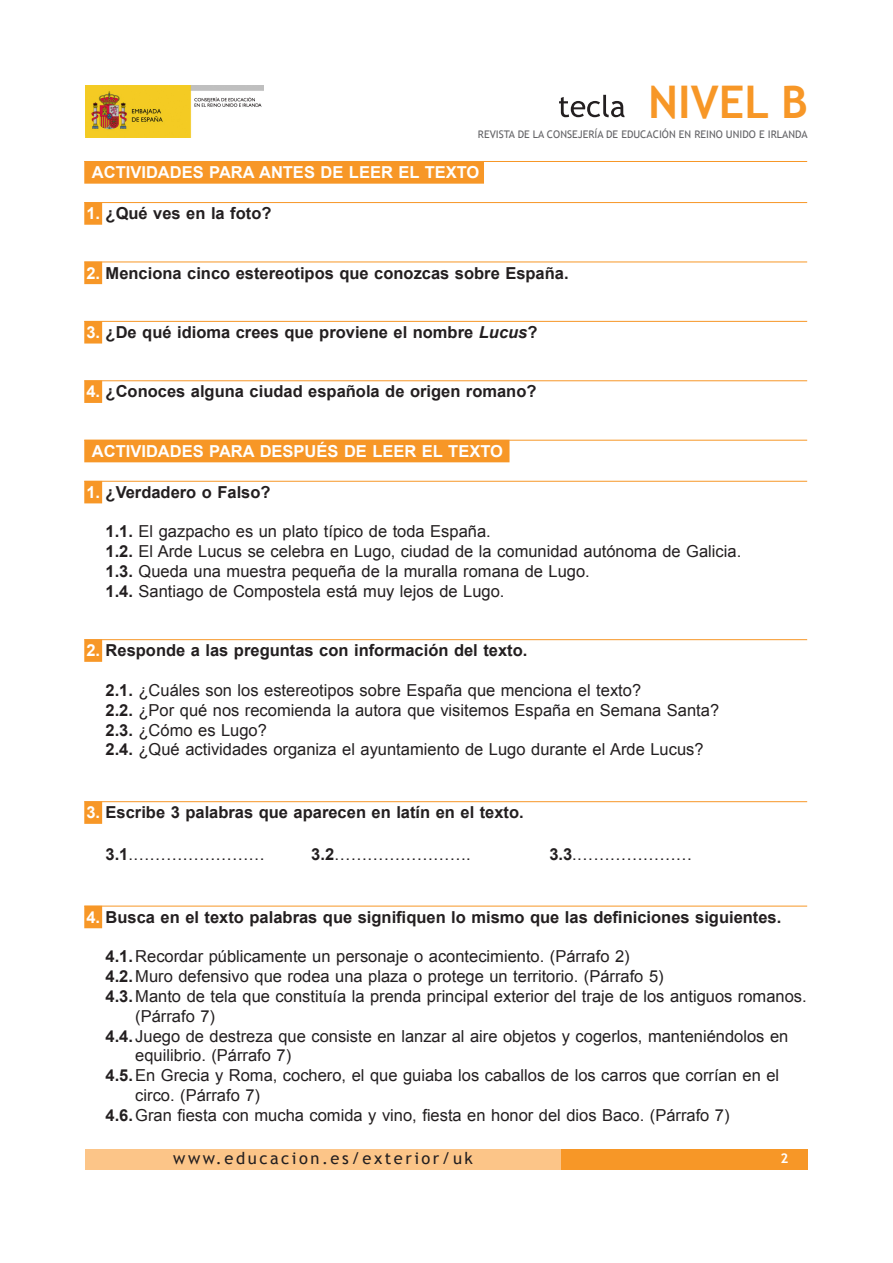
<style>
.page{position:relative;width:893px;height:1263px;background:#fff}
.page>*{position:absolute;margin:0;border:0;box-sizing:border-box;transform-origin:0 0}
.t1{font:700 45px "Trebuchet MS";color:#f79727}
.cuerpo_de_preguntas{font:16.5px/19.8px "Arial";color:#231f20}
.LADILLO_1{font:700 16.5px "Arial";color:#231f20}
.ACTIVIDADES_2{font:700 16.5px "Arial";color:#fff}
.ACTIVIDADES_1{font:700 16.5px "Arial";color:#fff}
.t2{font:16.5px "Trebuchet MS";letter-spacing:.155em;color:#231f20}
.t3{font:700 13.5px "Trebuchet MS";color:#fff}
.t4{font:10.5px "Trebuchet MS";color:#636366}
.s1{color:#fff}
.s2{font-style:italic}
.s3{font-weight:700}
</style>
<div class="page">
<div style="left:85px;top:1149px;width:723px;height:20px;background:#f79727"></div>
<div style="left:85px;top:1149px;width:476px;height:20px;background:#fcc588"></div>
<svg style="left:559px;top:95px;width:65px;height:22px"></svg>
<img style="left:85px;top:85px;width:178px;height:53px">
<div style="left:84px;top:161px;width:400px;height:23px;background:#f79727"></div>
<hr style="left:84px;top:161px;width:723px;height:1px;background:#f79727">
<div style="left:84px;top:202px;width:18px;height:23px;background:#f79727"></div>
<hr style="left:84px;top:202px;width:723px;height:1px;background:#f79727">
<div style="left:84px;top:262px;width:18px;height:22px;background:#f79727"></div>
<hr style="left:84px;top:262px;width:723px;height:1px;background:#f79727">
<div style="left:84px;top:321px;width:18px;height:22px;background:#f79727"></div>
<hr style="left:84px;top:321px;width:723px;height:1px;background:#f79727">
<div style="left:84px;top:380px;width:18px;height:23px;background:#f79727"></div>
<hr style="left:84px;top:380px;width:723px;height:1px;background:#f79727">
<div style="left:84px;top:440px;width:425px;height:22px;background:#f79727"></div>
<hr style="left:84px;top:440px;width:723px;height:1px;background:#f79727">
<div style="left:84px;top:481px;width:18px;height:22px;background:#f79727"></div>
<hr style="left:84px;top:481px;width:723px;height:1px;background:#f79727">
<div style="left:84px;top:639px;width:18px;height:23px;background:#f79727"></div>
<hr style="left:84px;top:639px;width:723px;height:1px;background:#f79727">
<div style="left:84px;top:801px;width:18px;height:23px;background:#f79727"></div>
<hr style="left:84px;top:801px;width:723px;height:1px;background:#f79727">
<div style="left:84px;top:906px;width:18px;height:22px;background:#f79727"></div>
<hr style="left:84px;top:906px;width:723px;height:1px;background:#f79727">
<p class="t1" style="left:648px;top:74px;width:161px">NIVEL B</p>
<p class="t4" style="left:478px;top:128px;width:331px">REVISTA DE LA CONSEJERÍA DE EDUCACIÓN EN REINO UNIDO E IRLANDA</p>
<p class="ACTIVIDADES_1" style="left:92px;top:161px;width:389px">ACTIVIDADES PARA ANTES DE LEER EL TEXTO</p>
<p class="LADILLO_1" style="left:86px;top:203px;width:187px"><span class="s1">1.</span> ¿Qué ves en la foto?</p>
<p class="LADILLO_1" style="left:86px;top:262px;width:484px"><span class="s1">2.</span> Menciona cinco estereotipos que conozcas sobre España.</p>
<p class="LADILLO_1" style="left:86px;top:321px;width:453px"><span class="s1">3.</span> ¿De qué idioma crees que proviene el nombre <span class="s2">Lucus</span>?</p>
<p class="LADILLO_1" style="left:86px;top:381px;width:452px"><span class="s1">4.</span> ¿Conoces alguna ciudad española de origen romano?</p>
<p class="ACTIVIDADES_2" style="left:92px;top:440px;width:413px">ACTIVIDADES PARA DESPUÉS DE LEER EL TEXTO</p>
<p class="LADILLO_1" style="left:86px;top:481px;width:186px"><span class="s1">1.</span> ¿Verdadero o Falso?</p>
<p class="cuerpo_de_preguntas" style="left:106px;top:522px;width:387px"><span class="s3">1.1.</span> El gazpacho es un plato típico de toda España.</p>
<p class="cuerpo_de_preguntas" style="left:106px;top:542px;width:637px"><span class="s3">1.2.</span> El Arde Lucus se celebra en Lugo, ciudad de la comunidad autónoma de Galicia.</p>
<p class="cuerpo_de_preguntas" style="left:106px;top:562px;width:486px"><span class="s3">1.3.</span> Queda una muestra pequeña de la muralla romana de Lugo.</p>
<p class="cuerpo_de_preguntas" style="left:106px;top:581px;width:400px"><span class="s3">1.4.</span> Santiago de Compostela está muy lejos de Lugo.</p>
<p class="LADILLO_1" style="left:86px;top:640px;width:443px"><span class="s1">2.</span> Responde a las preguntas con información del texto.</p>
<p class="cuerpo_de_preguntas" style="left:106px;top:680px;width:537px"><span class="s3">2.1.</span> ¿Cuáles son los estereotipos sobre España que menciona el texto?</p>
<p class="cuerpo_de_preguntas" style="left:106px;top:700px;width:615px"><span class="s3">2.2.</span> ¿Por qué nos recomienda la autora que visitemos España en Semana Santa?</p>
<p class="cuerpo_de_preguntas" style="left:106px;top:720px;width:163px"><span class="s3">2.3.</span> ¿Cómo es Lugo?</p>
<p class="cuerpo_de_preguntas" style="left:106px;top:740px;width:600px"><span class="s3">2.4.</span> ¿Qué actividades organiza el ayuntamiento de Lugo durante el Arde Lucus?</p>
<p class="LADILLO_1" style="left:86px;top:802px;width:439px"><span class="s1">3.</span> Escribe 3 palabras que aparecen en latín en el texto.</p>
<p class="cuerpo_de_preguntas" style="left:106px;top:844px;width:161px"><span class="s3">3.1</span>.……………………</p>
<p class="cuerpo_de_preguntas" style="left:311px;top:844px;width:161px"><span class="s3">3.2</span>…………………….</p>
<p class="cuerpo_de_preguntas" style="left:549px;top:844px;width:145px"><span class="s3">3.3</span>.…………………</p>
<p class="LADILLO_1" style="left:86px;top:906px;width:696px"><span class="s1">4.</span> Busca en el texto palabras que signifiquen lo mismo que las definiciones siguientes.</p>
<p class="cuerpo_de_preguntas" style="left:106px;top:947px;width:526px"><span class="s3">4.1.</span>Recordar públicamente un personaje o acontecimiento. (Párrafo 2)</p>
<p class="cuerpo_de_preguntas" style="left:106px;top:967px;width:560px"><span class="s3">4.2.</span>Muro defensivo que rodea una plaza o protege un territorio. (Párrafo 5)</p>
<p class="cuerpo_de_preguntas" style="left:135px;top:986px;width:673px;text-indent:-30px"><span class="s3">4.3.</span>Manto de tela que constituía la prenda principal exterior del traje de los antiguos romanos. (Párrafo 7)</p>
<p class="cuerpo_de_preguntas" style="left:135px;top:1026px;width:655px;text-indent:-30px"><span class="s3">4.4.</span> Juego de destreza que consiste en lanzar al aire objetos y cogerlos, manteniéndolos en equilibrio. (Párrafo 7)</p>
<p class="cuerpo_de_preguntas" style="left:135px;top:1066px;width:645px;text-indent:-30px"><span class="s3">4.5.</span>En Grecia y Roma, cochero, el que guiaba los caballos de los carros que corrían en el circo. (Párrafo 7)</p>
<p class="cuerpo_de_preguntas" style="left:106px;top:1105px;width:626px"><span class="s3">4.6.</span>Gran fiesta con mucha comida y vino, fiesta en honor del dios Baco. (Párrafo 7)</p>
<p class="t2" style="left:173px;top:1148px;width:301px">www.educacion.es/exterior/uk</p>
<p class="t3" style="left:780px;top:1149px;width:9px">2</p>
</div>
